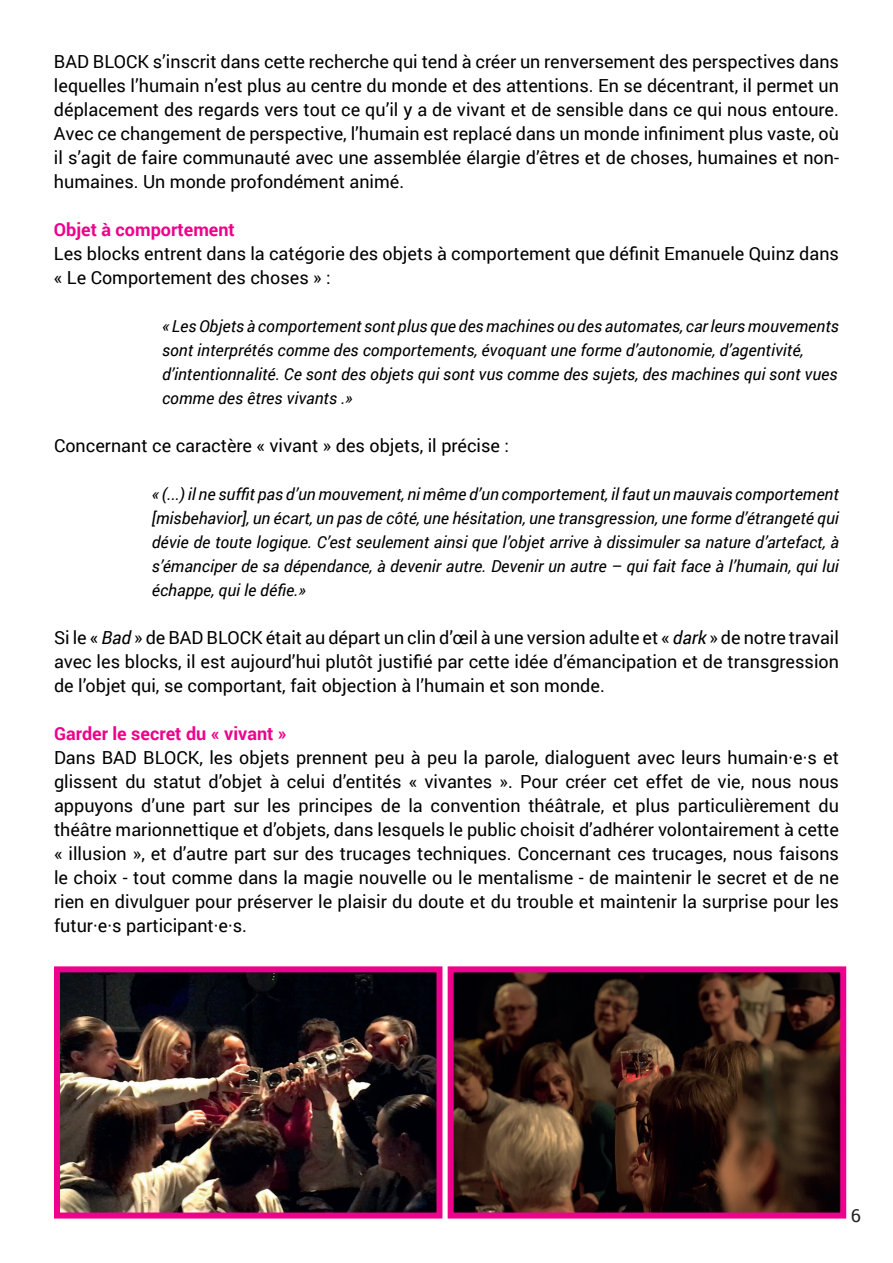
<style>
.page{position:relative;width:893px;height:1263px;background:#fff}
.page>*{position:absolute;margin:0;border:0;box-sizing:border-box;transform-origin:0 0}
.t1{font:18px/24px "Roboto";color:#000;text-align:justify}
.t2{font:700 18px "Roboto";color:#ed028c}
.t3{font:18px "Roboto";color:#231f20}
.t4{font:italic 16.5px/24px "Roboto";color:#000}
.s1{font-style:italic}
</style>
<div class="page">
<img style="left:455px;top:973px;width:384px;height:238px">
<div style="left:448px;top:966px;width:398px;height:252px;border:6px solid #ed028c"></div>
<img style="left:61px;top:973px;width:374px;height:238px">
<div style="left:54px;top:966px;width:388px;height:252px;border:6px solid #ed028c"></div>
<p class="t1" style="left:54px;top:49px;width:786px">BAD BLOCK s’inscrit dans cette recherche qui tend à créer un renversement des perspectives dans lequelles l’humain n’est plus au centre du monde et des attentions. En se décentrant, il permet un déplacement des regards vers tout ce qu’il y a de vivant et de sensible dans ce qui nous entoure.<br>Avec ce changement de perspective, l’humain est replacé dans un monde infiniment plus vaste, où il s’agit de faire communauté avec une assemblée élargie d’êtres et de choses, humaines et non&shy;humaines. Un monde profondément animé.</p>
<p class="t2" style="left:54px;top:217px;width:182px">Objet à comportement</p>
<p class="t1" style="left:54px;top:241px;width:786px">Les blocks entrent dans la catégorie des objets à comportement que définit Emanuele Quinz dans « Le Comportement des choses » :</p>
<p class="t4" style="left:162px;top:313px;width:678px">« Les Objets à comportement sont plus que des machines ou des automates, car leurs mouvements sont interprétés comme des comportements, évoquant une forme d’autonomie, d’agentivité, d’intentionnalité. Ce sont des objets qui sont vus comme des sujets, des machines qui sont vues comme des êtres vivants .»</p>
<p class="t1" style="left:54px;top:433px;width:457px">Concernant ce caractère « vivant » des objets, il précise :</p>
<p class="t4" style="left:152px;top:481px;width:689px;text-align:justify">« (...) il ne suffit pas d’un mouvement, ni même d’un comportement, il faut un mauvais comportement [misbehavior], un écart, un pas de côté, une hésitation, une transgression, une forme d’étrangeté qui dévie de toute logique. C’est seulement ainsi que l’objet arrive à dissimuler sa nature d’artefact, à s’émanciper de sa dépendance, à devenir autre. Devenir un autre – qui fait face à l’humain, qui lui échappe, qui le défie.»</p>
<p class="t1" style="left:54px;top:625px;width:786px">Si le « <span class="s1">Bad</span> » de BAD BLOCK était au départ un clin d’œil à une version adulte et « <span class="s1">dark</span> » de notre travail avec les blocks, il est aujourd’hui plutôt justifié par cette idée d’émancipation et de transgression de l’objet qui, se comportant, fait objection à l’humain et son monde.</p>
<p class="t2" style="left:54px;top:721px;width:234px">Garder le secret du « vivant »</p>
<p class="t1" style="left:54px;top:745px;width:786px">Dans BAD BLOCK, les objets prennent peu à peu la parole, dialoguent avec leurs humain·e·s et glissent du statut d’objet à celui d’entités « vivantes ». Pour créer cet effet de vie, nous nous appuyons d’une part sur les principes de la convention théâtrale, et plus particulièrement du théâtre marionnettique et d’objets, dans lesquels le public choisit d’adhérer volontairement à cette « illusion », et d’autre part sur des trucages techniques. Concernant ces trucages, nous faisons le choix - tout comme dans la magie nouvelle ou le mentalisme - de maintenir le secret et de ne rien en divulguer pour préserver le plaisir du doute et du trouble et maintenir la surprise pour les futur·e·s participant·e·s.</p>
<p class="t3" style="left:851px;top:1203px;width:12px">6</p>
</div>
